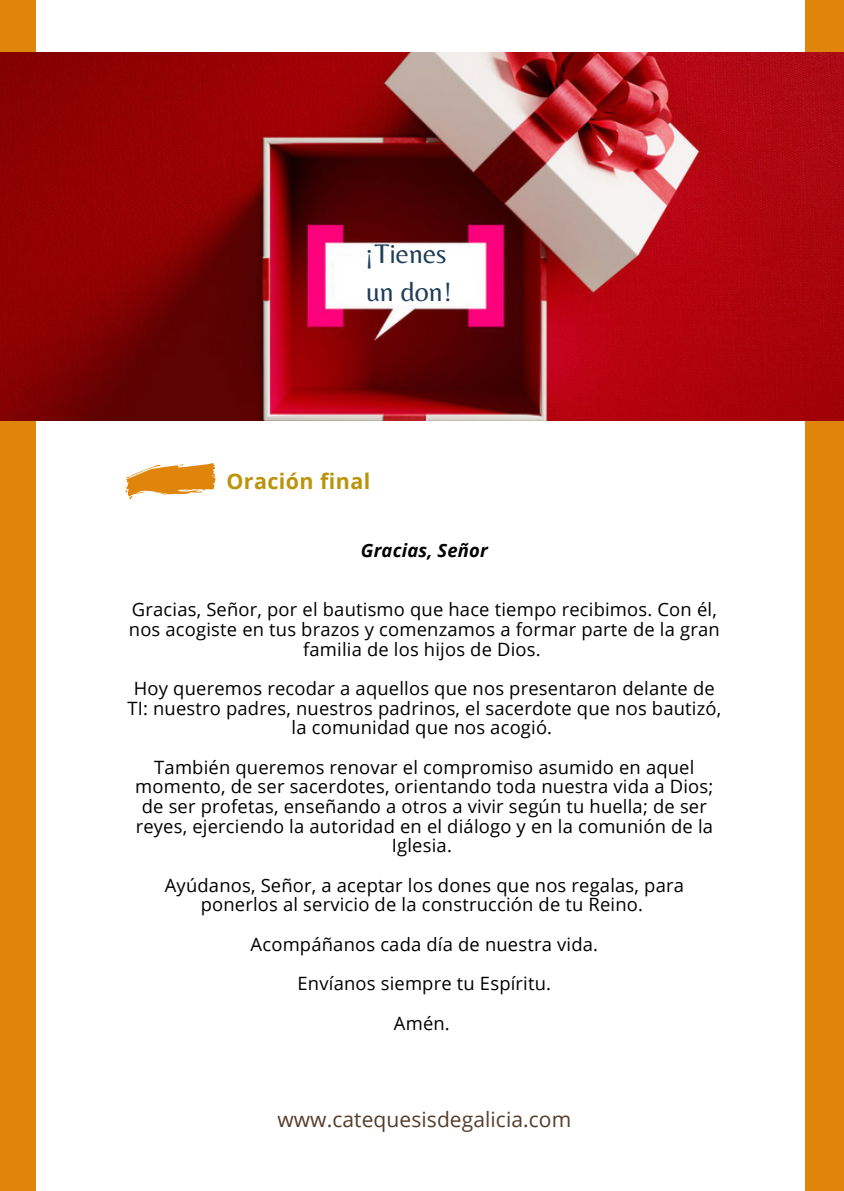
<style>
.page{position:relative;width:844px;height:1191px;background:#fff}
.page>*{position:absolute;margin:0;border:0;box-sizing:border-box;transform-origin:0 0}
.t1{font:28px "Belleza";color:#1e3d58}
.t2{font:700 21.53px "Open Sans";letter-spacing:.02em;color:#bb940c}
.t3{font:21px "Open Sans";letter-spacing:.005em;color:#543d2a}
.t4{font:18.38px/19.6px "Open Sans";letter-spacing:.01em;color:#000;text-align:center}
.t5{font:italic 700 18.38px "Open Sans";letter-spacing:.01em;color:#000}
</style>
<div class="page">
<div style="left:0;top:0;width:843px;height:1190px;background:#e0850c"></div>
<div style="left:36px;top:0;width:768px;height:1190px;background:#fff"></div>
<svg style="left:125px;top:463px;width:91px;height:36px"></svg>
<img style="left:0;top:53px;width:843px;height:367px">
<p class="t1" style="left:365px;top:237px;width:83px">¡Tienes</p>
<p class="t1" style="left:366px;top:275px;width:87px">un don!</p>
<p class="t2" style="left:226px;top:465px;width:145px">Oración final</p>
<p class="t5" style="left:361px;top:537px;width:129px">Gracias, Señor</p>
<p class="t4" style="left:129px;top:599px;width:592px">Gracias, Señor, por el bautismo que hace tiempo recibimos. Con él, nos acogiste en tus brazos y comenzamos a formar parte de la gran familia de los hijos de Dios.</p>
<p class="t4" style="left:127px;top:678px;width:595px">Hoy queremos recodar a aquellos que nos presentaron delante de<br>TI: nuestro padres, nuestros padrinos, el sacerdote que nos bautizó, la comunidad que nos acogió.</p>
<p class="t4" style="left:135px;top:756px;width:579px">También queremos renovar el compromiso asumido en aquel momento, de ser sacerdotes, orientando toda nuestra vida a Dios; de ser profetas, enseñando a otros a vivir según tu huella; de ser reyes, ejerciendo la autoridad en el diálogo y en la comunión de la Iglesia.</p>
<p class="t4" style="left:165px;top:874px;width:520px">Ayúdanos, Señor, a aceptar los dones que nos regalas, para ponerlos al servicio de la construcción de tu Reino.</p>
<p class="t4" style="left:250px;top:933px;width:349px">Acompáñanos cada día de nuestra vida.</p>
<p class="t4" style="left:297px;top:973px;width:255px">Envíanos siempre tu Espíritu.</p>
<p class="t4" style="left:394px;top:1012px;width:57px">Amén.</p>
<p class="t3" style="left:277px;top:1104px;width:295px">www.catequesisdegalicia.com</p>
</div>
